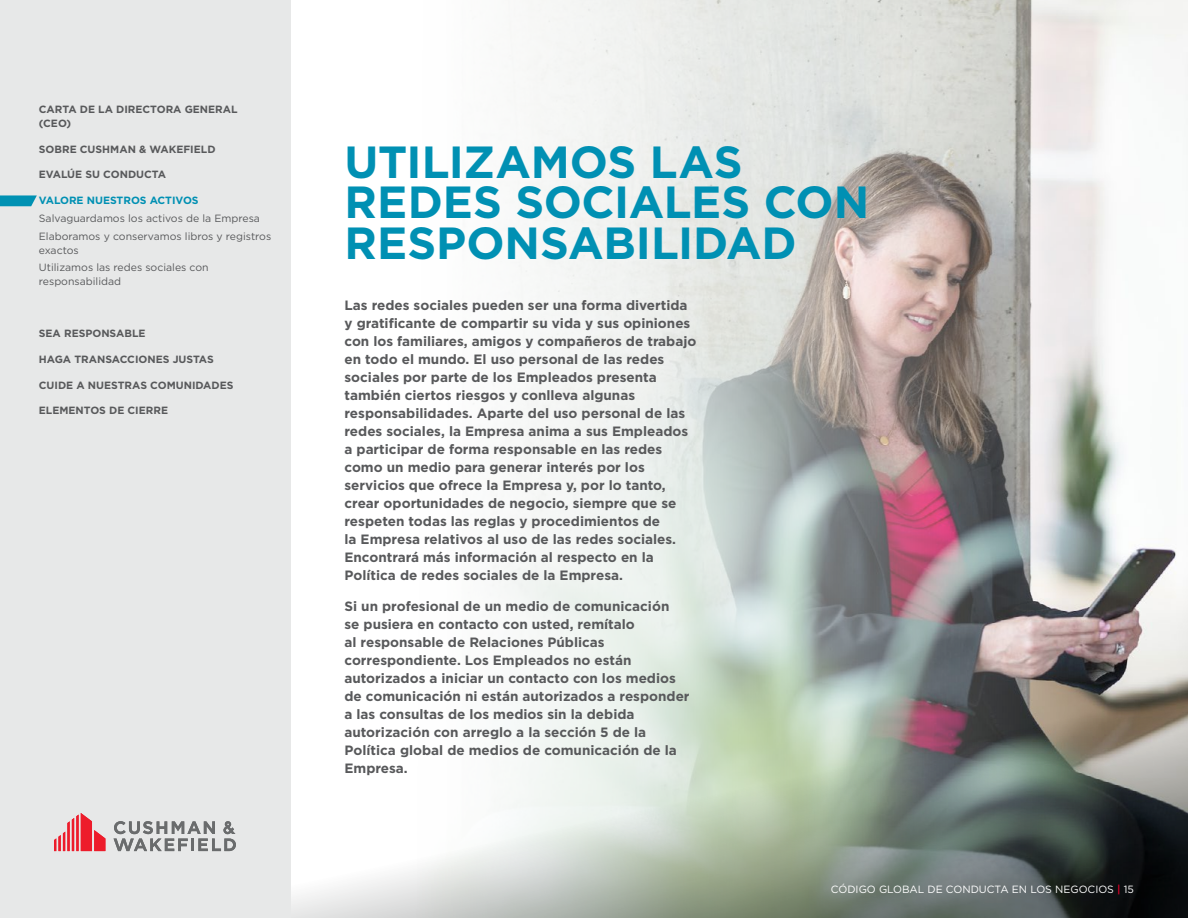
<style>
.page{position:relative;width:1188px;height:918px;background:#fff}
.page>*{position:absolute;margin:0;border:0;box-sizing:border-box;transform-origin:0 0}
.t1{font:700 45px/40.5px "Gotham";color:#0090b3}
.t2{font:700 13.5px/18px "Gotham";color:#58595b}
.t3{font:700 10.5px/13.5px "Gotham";color:#58595b}
.t4{font:10.5px/17.9px "Gotham";color:#58595b}
.t5{font:10.5px "Gotham";color:#fff}
.t6{font:700 10.5px "Gotham";color:#0090b3}
.s1{font-weight:500;color:#ea002a}
</style>
<div class="page">
<img style="left:291px;top:0;width:897px;height:918px">
<div style="left:0;top:0;width:291px;height:918px;background:#e7e8e8"></div>
<svg style="left:0;top:195px;width:37px;height:11px"></svg>
<svg style="left:54px;top:813px;width:51px;height:38px"></svg>
<svg style="left:114px;top:821px;width:122px;height:30px"></svg>
<p class="t3" style="left:39px;top:103px;width:200px">CARTA DE LA DIRECTORA GENERAL (CEO)</p>
<p class="t3" style="left:39px;top:142px;width:178px">SOBRE CUSHMAN &amp; WAKEFIELD</p>
<p class="t3" style="left:39px;top:168px;width:129px">EVALÚE SU CONDUCTA</p>
<p class="t6" style="left:39px;top:194px;width:161px">VALORE NUESTROS ACTIVOS</p>
<p class="t4" style="left:39px;top:209px;width:234px">Salvaguardamos los activos de la Empresa<br>Elaboramos y conservamos libros y registros</p>
<p class="t4" style="left:39px;top:241px;width:171px">exactos<br>Utilizamos las redes sociales con</p>
<p class="t4" style="left:39px;top:272px;width:84px">responsabilidad</p>
<p class="t3" style="left:39px;top:326px;width:108px">SEA RESPONSABLE</p>
<p class="t3" style="left:39px;top:352px;width:176px">HAGA TRANSACCIONES JUSTAS</p>
<p class="t3" style="left:39px;top:378px;width:196px">CUIDE A NUESTRAS COMUNIDADES</p>
<p class="t3" style="left:39px;top:404px;width:131px">ELEMENTOS DE CIERRE</p>
<h1 class="t1" style="left:345px;top:141px;width:526px">UTILIZAMOS LAS<br>REDES SOCIALES CON<br>RESPONSABILIDAD</h1>
<p class="t2" style="left:345px;top:296px;width:353px">Las redes sociales pueden ser una forma divertida y gratificante de compartir su vida y sus opiniones con los familiares, amigos y compañeros de trabajo en todo el mundo. El uso personal de las redes sociales por parte de los Empleados presenta también ciertos riesgos y conlleva algunas responsabilidades. Aparte del uso personal de las redes sociales, la Empresa anima a sus Empleados a participar de forma responsable en las redes como un medio para generar interés por los servicios que ofrece la Empresa y, por lo tanto, crear oportunidades de negocio, siempre que se respeten todas las reglas y procedimientos de<br>la Empresa relativos al uso de las redes sociales.<br>Encontrará más información al respecto en la Política de redes sociales de la Empresa.</p>
<p class="t2" style="left:345px;top:598px;width:347px">Si un profesional de un medio de comunicación<br>se pusiera en contacto con usted, remítalo<br>al responsable de Relaciones Públicas correspondiente. Los Empleados no están autorizados a iniciar un contacto con los medios de comunicación ni están autorizados a responder a las consultas de los medios sin la debida autorización con arreglo a la sección 5 de la Política global de medios de comunicación de la Empresa.</p>
<p class="t5" style="left:831px;top:882px;width:305px">CÓDIGO GLOBAL DE CONDUCTA EN LOS NEGOCIOS <span class="s1">|</span> 15</p>
</div>
